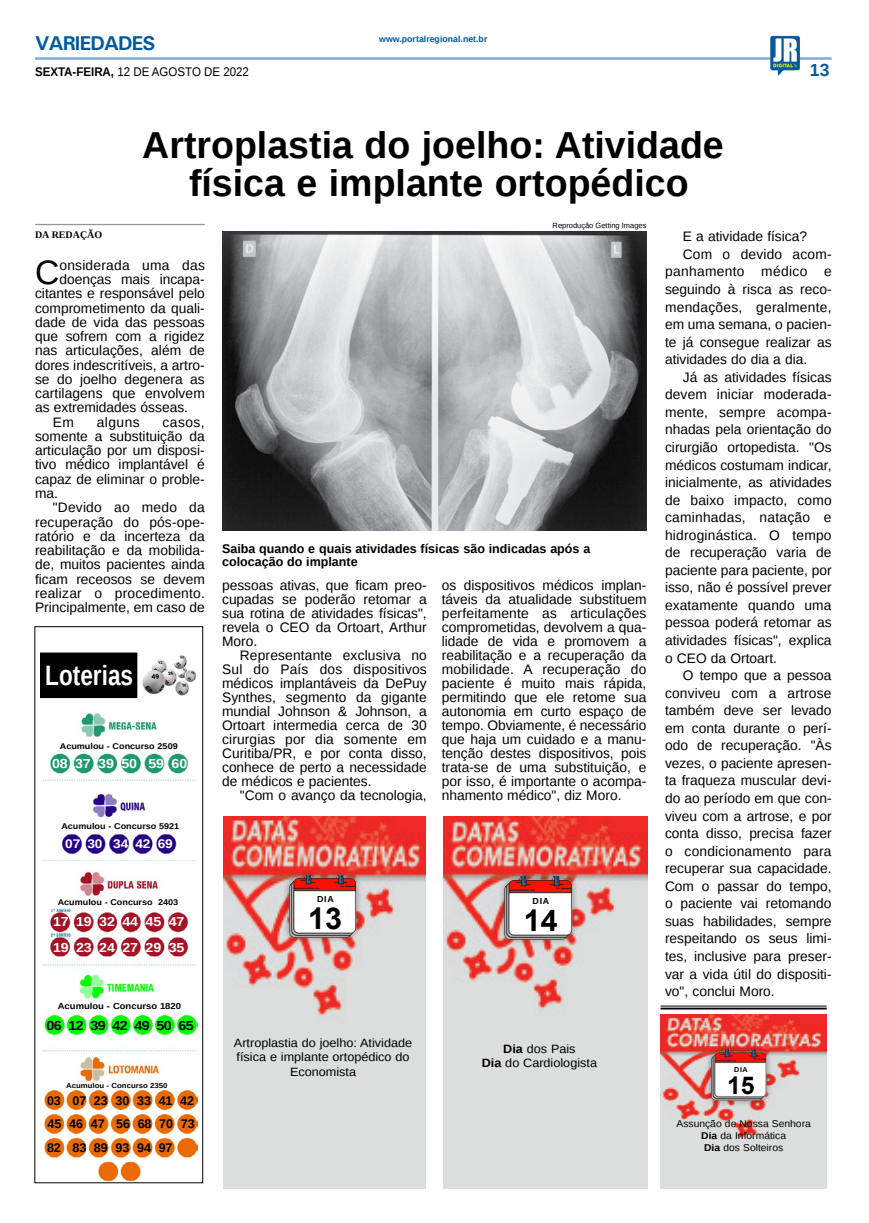
<style>
.page{position:relative;width:869px;height:1223px;background:#fff}
.page>*{position:absolute;margin:0;border:0;box-sizing:border-box;transform-origin:0 0}
.TÍTULO{font:700 37.5px "Liberation Sans";color:#000}
.MATÉRIA{font:33.75px "Liberation Sans";color:#000}
.t1{font:700 30px "Arial";color:#000}
.TÍTULO-2{font:700 28px "Liberation Sans";color:#fff;scale:.81 1}
.t2{font:700 24.5px "Arial";color:#000}
.TITULO_PG{font:700 20px "Univers";letter-spacing:-.04em;color:#005a9e}
.TÍTULO-3{font:700 17.5px "Liberation Sans";color:#005a9e}
.MATÉRIA-2{font:13.75px/17.5px "Liberation Sans";color:#000;text-align:justify}
.t3{font:700 13px "Liberation Sans";letter-spacing:-.01em;color:#fff;scale:1.09 1}
.t4{font:700 13px "Liberation Sans";letter-spacing:-.03em;color:#000;scale:1.09 1}
.LEGENDA{font:700 12.5px "Liberation Sans";color:#000}
.MATÉRIA-3{font:700 12.5px "Liberation Sans";color:#000}
.DATA_PG{font:12.5px "Liberation Sans";color:#000;scale:.92 1}
.t5{font:700 12.5px "Liberation Sans";letter-spacing:-.01em;color:#fff;scale:1.09 1}
.LEGENDA-2{font:12px/14.8px "Liberation Sans";color:#000;text-align:center;scale:1.05 1}
.CRÉDITO_NOME{font:700 10px "Liberation Serif";color:#000}
.LEGENDA-3{font:9.88px "Liberation Sans";color:#000;scale:1.05 1}
.DATA_PG-2{font:700 8.75px "Liberation Sans";color:#005a9e}
.TÍTULO-4{font:700 8.75px "Liberation Sans";color:#000;scale:1.09 1}
.CRÉDITO_FOTO{font:700 8.75px "Liberation Sans";letter-spacing:.08em;color:#000}
.TÍTULO-5{font:700 8.25px "Liberation Sans";color:#000;scale:1.09 1}
.CRÉDITO_FOTO-2{font:7.5px "Liberation Sans";color:#000}
.TÍTULO-6{font:700 7.12px "Liberation Sans";color:#000;scale:1.09 1}
.CRÉDITO_FOTO-3{font:700 7.12px "Liberation Sans";color:#000}
.s1{font-weight:700}
</style>
<div class="page">
<hr style="left:35px;top:57px;width:796px;height:3px;background:#005a9e">
<img style="left:769px;top:36px;width:30px;height:40px">
<img style="left:40px;top:713px;width:157px;height:471px">
<div style="left:35px;top:626px;width:168px;height:557px;border:1px solid #000"></div>
<img style="left:142px;top:654px;width:54px;height:42px">
<div style="left:41px;top:653px;width:96px;height:44px;background:#000"></div>
<img style="left:223px;top:816px;width:202px;height:372px">
<div style="left:282px;top:868px;width:80px;height:75px;background:#000;opacity:.42"></div>
<img style="left:288px;top:875px;width:69px;height:66px">
<img style="left:443px;top:816px;width:203px;height:372px">
<div style="left:498px;top:870px;width:80px;height:75px;background:#000;opacity:.42"></div>
<img style="left:504px;top:876px;width:68px;height:66px">
<img style="left:660px;top:1014px;width:166px;height:174px">
<div style="left:704px;top:1043px;width:68px;height:63px;background:#000;opacity:.42"></div>
<img style="left:710px;top:1049px;width:56px;height:54px">
<hr style="left:660px;top:1005px;width:166px;height:1px;background:#000">
<hr style="left:660px;top:1007px;width:166px;height:2px;background:#000">
<img style="left:222px;top:231px;width:424px;height:299px">
<hr style="left:35px;top:224px;width:170px;height:1px;background:#939598">
<p class="TITULO_PG" style="left:35px;top:31px;width:122px">VARIEDADES</p>
<p class="DATA_PG" style="left:35px;top:65px;width:234px"><span class="s1">SEXTA-FEIRA,</span> 12 DE AGOSTO DE 2022</p>
<p class="TÍTULO-3" style="left:809px;top:58px;width:21px">13</p>
<p class="DATA_PG-2" style="left:379px;top:33px;width:110px">www.portalregional.net.br</p>
<p class="TÍTULO" style="left:142px;top:120px;width:582px">Artroplastia do joelho: Atividade</p>
<p class="TÍTULO" style="left:189px;top:157px;width:501px">física e implante ortopédico</p>
<p class="CRÉDITO_NOME" style="left:35px;top:228px;width:69px">DA REDAÇÃO</p>
<p class="MATÉRIA" style="left:35px;top:253px;width:26px">C</p>
<p class="MATÉRIA-2" style="left:59px;top:257px;width:147px">onsiderada uma das</p>
<p class="MATÉRIA-2" style="left:59px;top:271px;width:147px">doenças mais incapa-</p>
<p class="MATÉRIA-2" style="left:35px;top:285px;width:171px">citantes e responsável pelo</p>
<p class="MATÉRIA-2" style="left:35px;top:300px;width:171px">comprometimento da quali-</p>
<p class="MATÉRIA-2" style="left:35px;top:314px;width:171px">dade de vida das pessoas</p>
<p class="MATÉRIA-2" style="left:35px;top:328px;width:171px">que sofrem com a rigidez</p>
<p class="MATÉRIA-2" style="left:35px;top:342px;width:171px">nas articulações, além de</p>
<p class="MATÉRIA-2" style="left:35px;top:357px;width:171px">dores indescritíveis, a artro-</p>
<p class="MATÉRIA-2" style="left:35px;top:371px;width:171px">se do joelho degenera as</p>
<p class="MATÉRIA-2" style="left:35px;top:385px;width:171px">cartilagens que envolvem</p>
<p class="MATÉRIA-2" style="left:35px;top:399px;width:154px">as extremidades ósseas.</p>
<p class="MATÉRIA-2" style="left:53px;top:414px;width:23px">Em</p>
<p class="MATÉRIA-2" style="left:97px;top:414px;width:45px">alguns</p>
<p class="MATÉRIA-2" style="left:35px;top:415px;width:171px;line-height:14.2px;text-indent:127px">casos, somente a substituição da articulação por um disposi&shy;tivo médico implantável é capaz de eliminar o proble&shy;ma.</p>
<p class="MATÉRIA-2" style="left:35px;top:501px;width:171px;line-height:14.2px;text-indent:18px">"Devido ao medo da recuperação do pós-ope&shy;ratório e da incerteza da reabilitação e da mobilida&shy;de, muitos pacientes ainda ficam receosos se devem realizar o procedimento.<br>Principalmente, em caso de</p>
<p class="TÍTULO-2" style="left:45px;top:656px;width:110px">Loterias</p>
<p class="TÍTULO-5" style="left:60px;top:740px;width:110px">Acumulou - Concurso 2509</p>
<p class="t3" style="left:52px;top:755px;width:125px">08 37 39 50 59 60</p>
<p class="TÍTULO-5" style="left:61px;top:820px;width:110px">Acumulou - Concurso 5921</p>
<p class="t5" style="left:65px;top:835px;width:100px">07 30 34 42 69</p>
<p class="TÍTULO-5" style="left:58px;top:896px;width:112px">Acumulou - Concurso 2403</p>
<p class="t3" style="left:53px;top:912px;width:122px">17 19 32 44 45 47</p>
<p class="t3" style="left:53px;top:938px;width:122px">19 23 24 27 29 35</p>
<p class="TÍTULO-4" style="left:58px;top:999px;width:114px">Acumulou - Concurso 1820</p>
<p class="t4" style="left:46px;top:1016px;width:137px">06 12 39 42 49 50 65</p>
<p class="TÍTULO-6" style="left:66px;top:1080px;width:95px">Acumulou - Concurso 2350</p>
<p class="MATÉRIA-3" style="left:47px;top:1091px;width:148px">03 07 23 30 33 41 42</p>
<p class="MATÉRIA-3" style="left:48px;top:1115px;width:148px">45 46 47 56 68 70 73</p>
<p class="MATÉRIA-3" style="left:47px;top:1138px;width:127px">82 83 89 93 94 97</p>
<p class="CRÉDITO_FOTO-2" style="left:552px;top:221px;width:95px">Reprodução Getting Images</p>
<p class="LEGENDA" style="left:222px;top:540px;width:369px">Saiba quando e quais atividades físicas são indicadas após a</p>
<p class="LEGENDA" style="left:222px;top:553px;width:137px">colocação do implante</p>
<p class="MATÉRIA-2" style="left:222px;top:578px;width:206px;line-height:14px">pessoas ativas, que ficam preo&shy;cupadas se poderão retomar a sua rotina de atividades físicas", revela o CEO da Ortoart, Arthur Moro.</p>
<p class="MATÉRIA-2" style="left:222px;top:648px;width:206px;line-height:14px;text-indent:18px">Representante exclusiva no Sul do País dos dispositivos médicos implantáveis da DePuy Synthes, segmento da gigante mundial Johnson &amp; Johnson, a Ortoart intermedia cerca de 30 cirurgias por dia somente em Curitiba/PR, e por conta disso, conhece de perto a necessidade de médicos e pacientes.</p>
<p class="MATÉRIA-2" style="left:240px;top:786px;width:188px">"Com o avanço da tecnologia,</p>
<p class="MATÉRIA-2" style="left:441px;top:578px;width:206px;line-height:14px">os dispositivos médicos implan&shy;táveis da atualidade substituem perfeitamente as articulações comprometidas, devolvem a qua&shy;lidade de vida e promovem a reabilitação e a recuperação da mobilidade. A recuperação do paciente é muito mais rápida, permitindo que ele retome sua autonomia em curto espaço de tempo. Obviamente, é necessário que haja um cuidado e a manu&shy;tenção destes dispositivos, pois trata-se de uma substituição, e por isso, é importante o acompa&shy;nhamento médico", diz Moro.</p>
<p class="CRÉDITO_FOTO" style="left:317px;top:893px;width:18px">DIA</p>
<p class="t1" style="left:308px;top:897px;width:35px">13</p>
<p class="CRÉDITO_FOTO" style="left:532px;top:894px;width:18px">DIA</p>
<p class="t1" style="left:523px;top:898px;width:35px">14</p>
<p class="MATÉRIA-2" style="left:682px;top:228px;width:126px">E a atividade física?</p>
<p class="MATÉRIA-2" style="left:664px;top:246px;width:168px;text-indent:18px">Com o devido acom&shy;panhamento médico e seguindo à risca as reco&shy;mendações, geralmente, em uma semana, o pacien&shy;te já consegue realizar as atividades do dia a dia.</p>
<p class="MATÉRIA-2" style="left:664px;top:369px;width:168px;text-indent:18px">Já as atividades físicas devem iniciar moderada&shy;mente, sempre acompa&shy;nhadas pela orientação do cirurgião ortopedista. "Os médicos costumam indicar, inicialmente, as atividades de baixo impacto, como caminhadas, natação e hidroginástica. O tempo de recuperação varia de paciente para paciente, por isso, não é possível prever exatamente quando uma pessoa poderá retomar as atividades físicas", explica o CEO da Ortoart.</p>
<p class="MATÉRIA-2" style="left:664px;top:667px;width:168px;text-indent:18px">O tempo que a pessoa conviveu com a artrose também deve ser levado em conta durante o perí&shy;odo de recuperação. "Às vezes, o paciente apresen&shy;ta fraqueza muscular devi&shy;do ao período em que con&shy;viveu com a artrose, e por conta disso, precisa fazer o condicionamento para recuperar sua capacidade.<br>Com o passar do tempo, o paciente vai retomando suas habilidades, sempre respeitando os seus limi&shy;tes, inclusive para preser&shy;var a vida útil do dispositi&shy;vo", conclui Moro.</p>
<p class="LEGENDA-2" style="left:234px;top:1035px;width:171px">Artroplastia do joelho: Atividade física e implante ortopédico do<br>Economista</p>
<p class="LEGENDA-2" style="left:503px;top:1041px;width:70px"><span class="s1">Dia</span> dos Pais</p>
<p class="LEGENDA-2" style="left:481px;top:1056px;width:111px"><span class="s1">Dia</span> do Cardiologista</p>
<p class="CRÉDITO_FOTO-3" style="left:733px;top:1064px;width:15px">DIA</p>
<p class="t2" style="left:726px;top:1067px;width:29px">15</p>
<p class="LEGENDA-3" style="left:676px;top:1117px;width:129px">Assunção de Nossa Senhora</p>
<p class="LEGENDA-3" style="left:701px;top:1129px;width:82px"><span class="s1">Dia</span> da Informática</p>
<p class="LEGENDA-3" style="left:703px;top:1141px;width:77px"><span class="s1">Dia</span> dos Solteiros</p>
</div>
